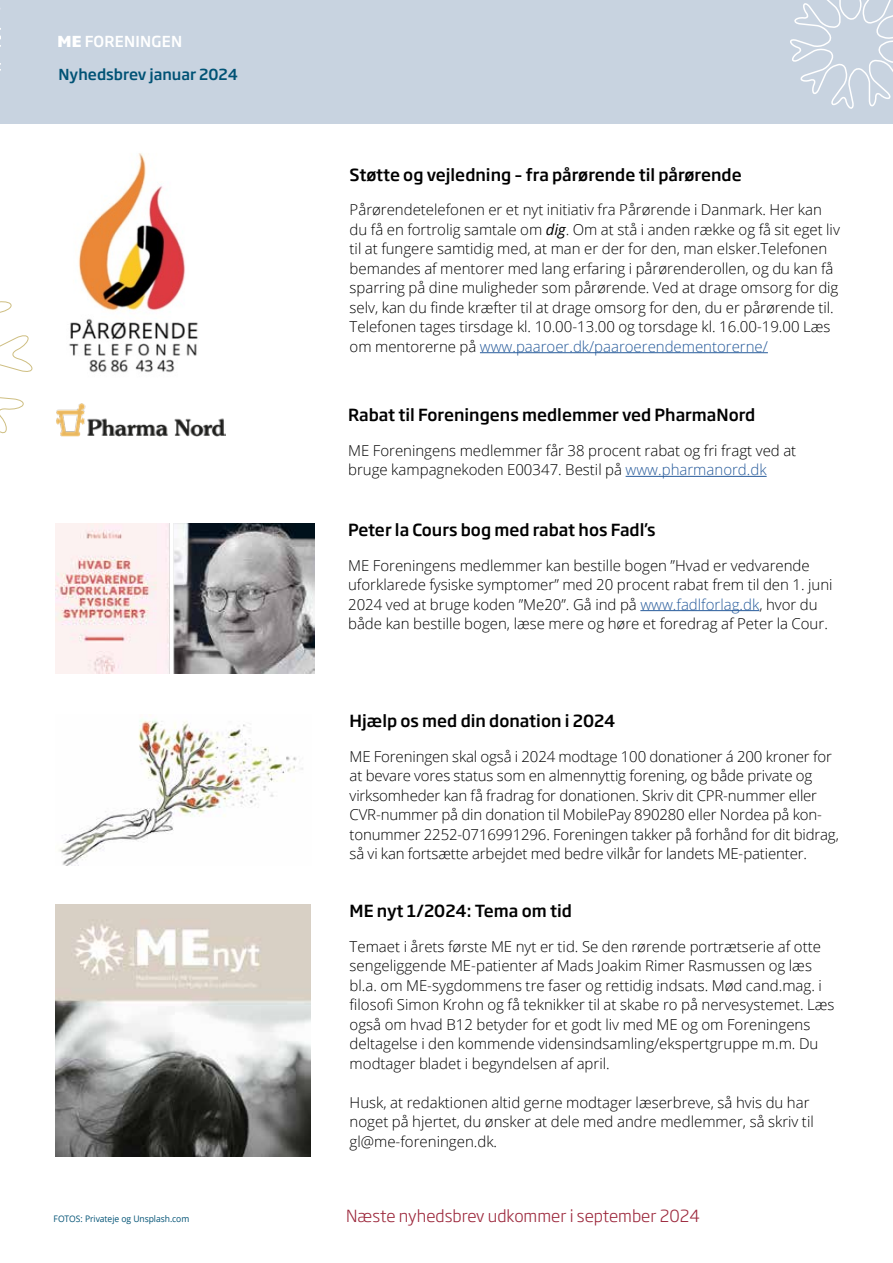
<style>
.page{position:relative;width:893px;height:1263px;background:#fff}
.page>*{position:absolute;margin:0;border:0;box-sizing:border-box;transform-origin:0 0}
.t1{font:500 16.5px "Soho Gothic Pro";color:#000}
.t2{font:300 16.5px "Soho Gothic Pro";color:#9d293d}
.t3{font:300 15px/19.5px "Open Sans";color:#000}
.t4{font:500 15px/32.5px "Soho Gothic Pro";color:#005275}
.t5{font:9px "Open Sans";letter-spacing:-.005em;color:#005275;scale:.95 1}
.s1{font-weight:800;color:#fff}
.s2{color:#fff}
.s3{font-weight:400;font-style:italic}
.s4{color:#275b9b}
</style>
<div class="page">
<hr style="left:0;top:0;width:1px;height:124px;background:#c8d3e0">
<svg style="left:0;top:8px;width:1px;height:63px"></svg>
<hr style="left:640px;top:610px;width:119px;height:1px;background:#275b9b">
<svg style="left:0;top:301px;width:32px;height:133px"></svg>
<div style="left:1px;top:0;width:892px;height:124px;background:#c8d3e0"></div>
<svg style="left:790px;top:0;width:103px;height:109px"></svg>
<img style="left:55px;top:904px;width:255px;height:252px">
<img style="left:56px;top:524px;width:258px;height:150px">
<img style="left:56px;top:403px;width:169px;height:33px">
<hr style="left:626px;top:476px;width:141px;height:1px;background:#275b9b">
<img style="left:59px;top:714px;width:244px;height:151px">
<img style="left:69px;top:153px;width:129px;height:220px">
<hr style="left:480px;top:352px;width:288px;height:1px;background:#275b9b">
<p class="t4" style="left:58px;top:25px;width:182px"><span class="s1">ME</span> <span class="s2">FORENINGEN<br></span>Nyhedsbrev januar 2024</p>
<p class="t5" style="left:54px;top:1213px;width:144px">FOTOS: Privateje og Unsplash.com</p>
<p class="t1" style="left:350px;top:161px;width:394px">Støtte og vejledning – fra pårørende til pårørende</p>
<p class="t3" style="left:350px;top:199px;width:492px">Pårørendetelefonen er et nyt initiativ fra Pårørende i Danmark. Her kan du få en fortrolig samtale om <span class="s3">dig</span>. Om at stå i anden række og få sit eget liv til at fungere samtidig med, at man er der for den, man elsker.Telefonen bemandes af mentorer med lang erfaring i pårørenderollen, og du kan få sparring på dine muligheder som pårørende. Ved at drage omsorg for dig selv, kan du finde kræfter til at drage omsorg for den, du er pårørende til.<br>Telefonen tages tirsdage kl. 10.00-13.00 og torsdage kl. 16.00-19.00 Læs om mentorerne på <span class="s4">www.paaroer.dk/paaroerendementorerne/</span></p>
<p class="t1" style="left:348px;top:402px;width:409px">Rabat til Foreningens medlemmer ved PharmaNord</p>
<p class="t3" style="left:348px;top:440px;width:450px">ME Foreningens medlemmer får 38 procent rabat og fri fragt ved at bruge kampagnekoden E00347. Bestil på <span class="s4">www.pharmanord.dk</span></p>
<p class="t1" style="left:348px;top:517px;width:309px">Peter la Cours bog med rabat hos Fadl’s</p>
<p class="t3" style="left:348px;top:555px;width:486px">ME Foreningens medlemmer kan bestille bogen ”Hvad er vedvarende uforklarede fysiske symptomer” med 20 procent rabat frem til den 1. juni 2024 ved at bruge koden ”Me20”. Gå ind på <span class="s4">www.fadlforlag.dk</span>, hvor du både kan bestille bogen, læse mere og høre et foredrag af Peter la Cour.</p>
<p class="t1" style="left:350px;top:708px;width:267px">Hjælp os med din donation i 2024</p>
<p class="t3" style="left:350px;top:746px;width:491px">ME Foreningen skal også i 2024 modtage 100 donationer á 200 kroner for at bevare vores status som en almennyttig forening, og både private og virksomheder kan få fradrag for donationen. Skriv dit CPR-nummer eller CVR-nummer på din donation til MobilePay 890280 eller Nordea på kon&shy;tonummer 2252-0716991296. Foreningen takker på forhånd for dit bidrag, så vi kan fortsætte arbejdet med bedre vilkår for landets ME-patienter.</p>
<p class="t1" style="left:350px;top:898px;width:224px">ME nyt 1/2024: Tema om tid</p>
<p class="t3" style="left:350px;top:936px;width:486px">Temaet i årets første ME nyt er tid. Se den rørende portrætserie af otte sengeliggende ME-patienter af Mads Joakim Rimer Rasmussen og læs bl.a. om ME-sygdommens tre faser og rettidig indsats. Mød cand.mag. i filosofi Simon Krohn og få teknikker til at skabe ro på nervesystemet. Læs også om hvad B12 betyder for et godt liv med ME og om Foreningens deltagelse i den kommende vidensindsamling/ekspertgruppe m.m. Du modtager bladet i begyndelsen af april.</p>
<p class="t3" style="left:350px;top:1092px;width:466px">Husk, at redaktionen altid gerne modtager læserbreve, så hvis du har noget på hjertet, du ønsker at dele med andre medlemmer, så skriv til gl@me-foreningen.dk.</p>
<p class="t2" style="left:346px;top:1203px;width:355px">Næste nyhedsbrev udkommer i september 2024</p>
</div>
